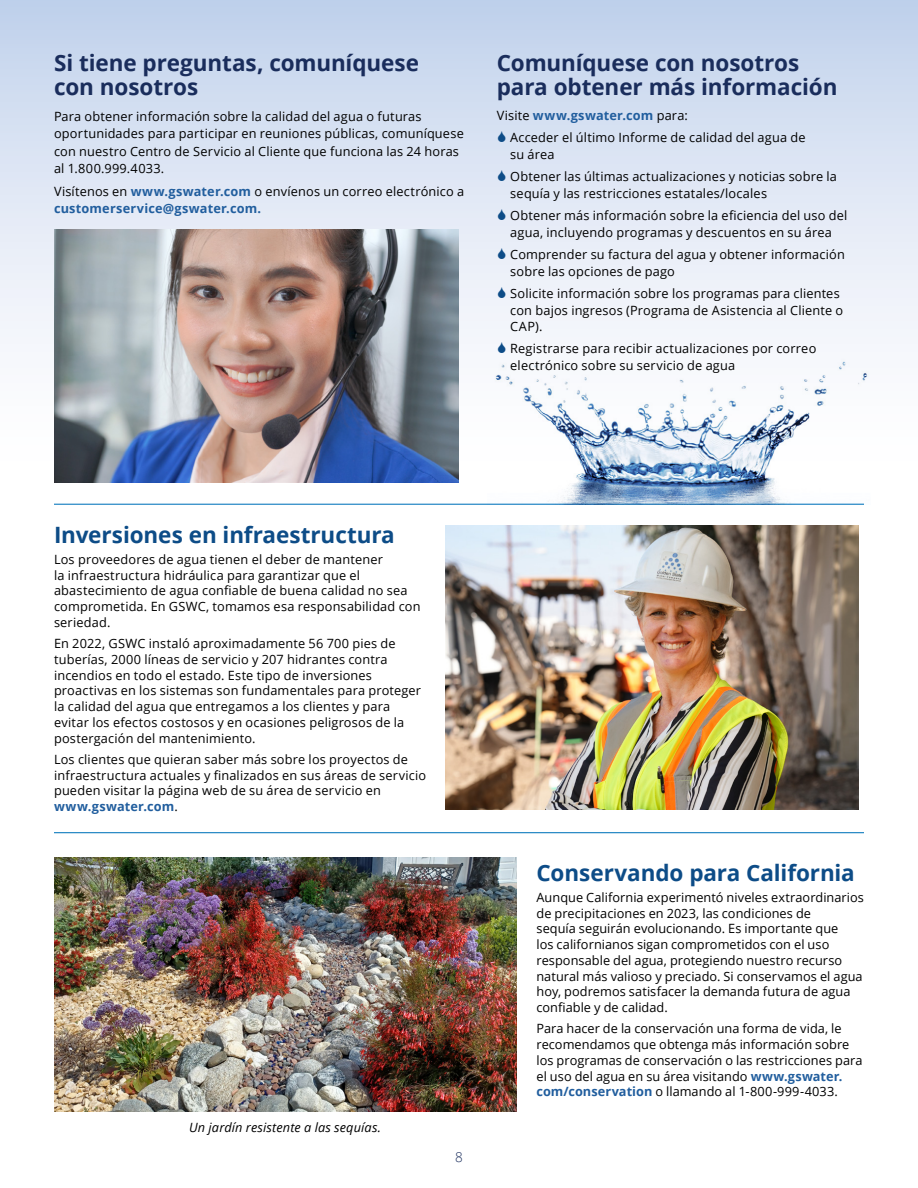
<style>
.page{position:relative;width:918px;height:1188px;background:#fff}
.page>*{position:absolute;margin:0;border:0;box-sizing:border-box;transform-origin:0 0}
.t1{font:700 22.5px/24px "Open Sans";letter-spacing:-.005em;color:#1a2d5c}
.t2{font:700 22.5px "Open Sans";letter-spacing:-.005em;color:#0d4c87}
.t3{font:300 13.5px "Open Sans";color:#1a2d5c}
.t4{font:12.75px/15.8px "Open Sans";letter-spacing:.01em;color:#000}
.t5{font:700 12.75px/17.2px "Open Sans";letter-spacing:.015em;color:#215e9e}
.t6{font:italic 12.75px "Open Sans";letter-spacing:.01em;color:#000}
.s1{font-weight:400;color:#000}
.s2{font-weight:700;color:#215e9e}
</style>
<div class="page">
<div style="left:0;top:0;width:918px;height:492px;background:linear-gradient(to bottom,#c4d4ec,#fff)"></div>
<hr style="left:54px;top:832px;width:810px;height:1px;background:#0073ba">
<img style="left:445px;top:526px;width:414px;height:284px">
<hr style="left:54px;top:504px;width:810px;height:1px;background:#0073ba">
<img style="left:54px;top:230px;width:405px;height:253px">
<img style="left:488px;top:284px;width:383px;height:221px">
<img style="left:54px;top:858px;width:462px;height:253px">
<svg style="left:498px;top:131px;width:8px;height:11px"></svg>
<svg style="left:498px;top:170px;width:8px;height:11px"></svg>
<svg style="left:498px;top:209px;width:8px;height:11px"></svg>
<svg style="left:498px;top:248px;width:8px;height:11px"></svg>
<svg style="left:498px;top:287px;width:8px;height:11px"></svg>
<svg style="left:498px;top:342px;width:8px;height:11px"></svg>
<h1 class="t1" style="left:54px;top:50px;width:367px">Si tiene preguntas, comuníquese con nosotros</h1>
<p class="t4" style="left:54px;top:108px;width:411px;line-height:17.2px">Para obtener información sobre la calidad del agua o futuras oportunidades para participar en reuniones públicas, comuníquese con nuestro Centro de Servicio al Cliente que funciona las 24 horas al 1.800.999.4033.</p>
<p class="t5" style="left:54px;top:182px;width:412px"><span class="s1">Visítenos en</span> www.gswater.com <span class="s1">o envíenos un correo electrónico a </span>customerservice@gswater.com.</p>
<h1 class="t1" style="left:497px;top:50px;width:342px">Comuníquese con nosotros para obtener más información</h1>
<p class="t4" style="left:510px;top:104px;width:297px;line-height:21.9px;text-indent:-14px">Visite <span class="s2">www.gswater.com</span> para:<br>Acceder el último Informe de calidad del agua de</p>
<p class="t4" style="left:510px;top:143px;width:328px;line-height:22.5px">su área<br>Obtener las últimas actualizaciones y noticias sobre la</p>
<p class="t4" style="left:510px;top:181px;width:339px;line-height:22.5px">sequía y las restricciones estatales/locales<br>Obtener más información sobre la eficiencia del uso del</p>
<p class="t4" style="left:510px;top:220px;width:336px;line-height:22.5px">agua, incluyendo programas y descuentos en su área<br>Comprender su factura del agua y obtener información</p>
<p class="t4" style="left:510px;top:259px;width:331px;line-height:22.5px">sobre las opciones de pago<br>Solicite información sobre los programas para clientes</p>
<p class="t4" style="left:510px;top:301px;width:334px;line-height:16.5px">con bajos ingresos (Programa de Asistencia al Cliente o<br>CAP).</p>
<p class="t4" style="left:510px;top:340px;width:308px;line-height:16.5px">Registrarse para recibir actualizaciones por correo electrónico sobre su servicio de agua</p>
<h1 class="t2" style="left:54px;top:519px;width:342px">Inversiones en infraestructura</h1>
<p class="t4" style="left:54px;top:551px;width:368px">Los proveedores de agua tienen el deber de mantener<br>la infraestructura hidráulica para garantizar que el abastecimiento de agua confiable de buena calidad no sea comprometida. En GSWC, tomamos esa responsabilidad con seriedad.</p>
<p class="t4" style="left:54px;top:635px;width:369px">En 2022, GSWC instaló aproximadamente 56 700 pies de tuberías, 2000 líneas de servicio y 207 hidrantes contra incendios en todo el estado. Este tipo de inversiones proactivas en los sistemas son fundamentales para proteger la calidad del agua que entregamos a los clientes y para evitar los efectos costosos y en ocasiones peligrosos de la postergación del mantenimiento.</p>
<p class="t4" style="left:54px;top:751px;width:374px">Los clientes que quieran saber más sobre los proyectos de infraestructura actuales y finalizados en sus áreas de servicio pueden visitar la página web de su área de servicio en <span class="s2">www.gswater.com</span>.</p>
<p class="t6" style="left:189px;top:1119px;width:194px">Un jardín resistente a las sequías.</p>
<p class="t3" style="left:455px;top:1147px;width:9px">8</p>
<h1 class="t2" style="left:536px;top:857px;width:320px">Conservando para California</h1>
<p class="t4" style="left:536px;top:889px;width:329px">Aunque California experimentó niveles extraordinarios de precipitaciones en 2023, las condiciones de<br>sequía seguirán evolucionando. Es importante que<br>los californianos sigan comprometidos con el uso responsable del agua, protegiendo nuestro recurso natural más valioso y preciado. Si conservamos el agua hoy, podremos satisfacer la demanda futura de agua confiable y de calidad.</p>
<p class="t4" style="left:536px;top:1021px;width:328px">Para hacer de la conservación una forma de vida, le recomendamos que obtenga más información sobre los programas de conservación o las restricciones para el uso del agua en su área visitando <span class="s2">www.gswater. com/conservation</span> o llamando al 1-800-999-4033.</p>
</div>
